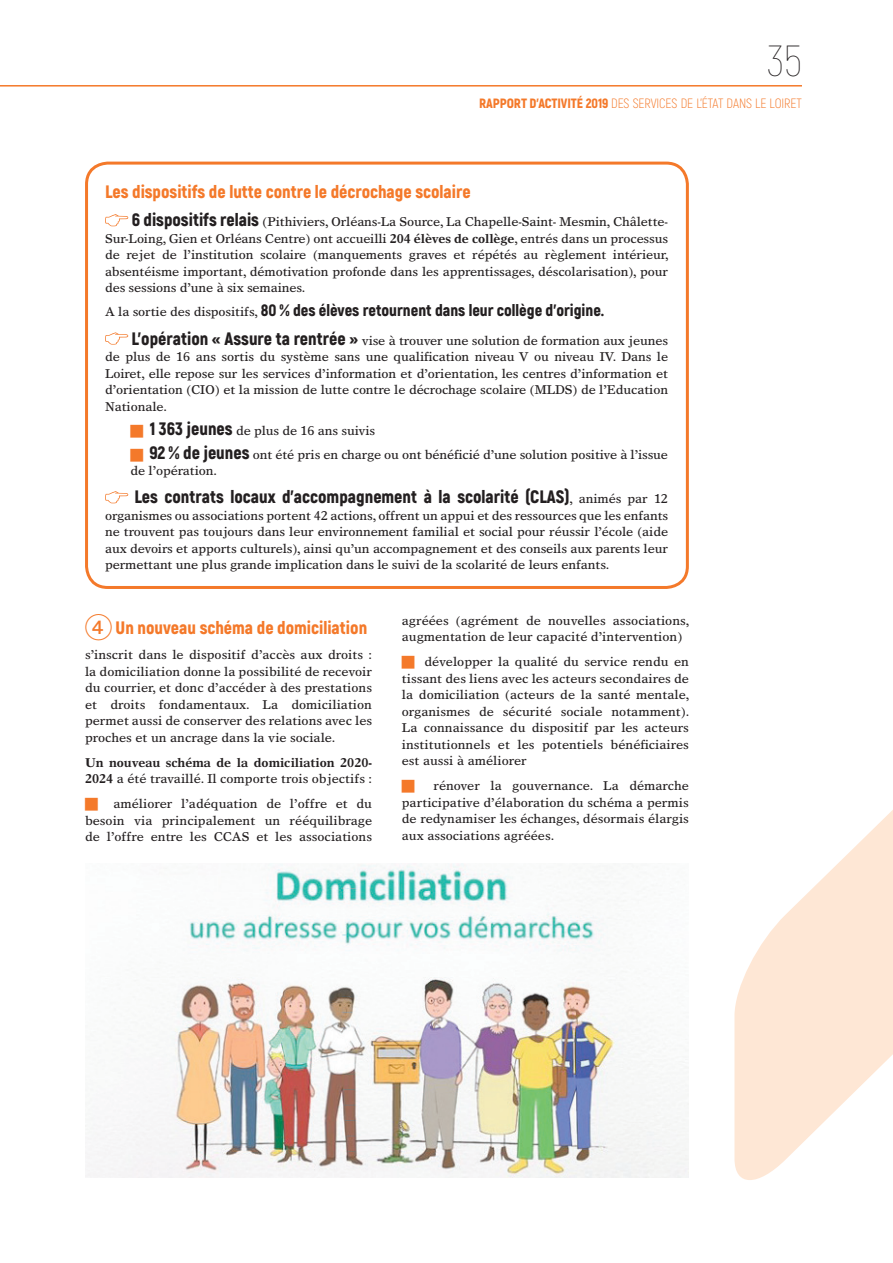
<style>
.page{position:relative;width:893px;height:1263px;background:#fff}
.page>*{position:absolute;margin:0;border:0;box-sizing:border-box;transform-origin:0 0}
.t1{font:100 43.5px "Akrobat";color:#231f20}
.t2{font:900 18px "Akrobat";color:#f4792a}
.t3{font:900 18px "Akrobat";color:#231f20}
.t4{font:900 16.5px "Akrobat";color:#231f20}
.t5{font:300 13.5px "Akrobat";letter-spacing:-.005em;color:#f4792a}
.t6{font:12.75px/16.5px "Times Europa";color:#231f20;text-align:justify}
.t7{font:700 12.75px/16.5px "Times Europa";color:#231f20}
.s1{font-weight:900}
.s2{font-family:"Akrobat";font-weight:900;font-size:18px}
.s3{font-weight:700}
.s4{font-family:"Times Europa";font-weight:400;font-size:12.75px}
.s5{font-family:"Deco Numbers LH Circle";font-weight:400;font-size:27px}
.s6{font-weight:400}
</style>
<div class="page">
<hr style="left:0;top:85px;width:802px;height:2px;background:#f4792a">
<svg style="left:105px;top:214px;width:23px;height:12px"></svg>
<svg style="left:105px;top:332px;width:23px;height:13px"></svg>
<svg style="left:105px;top:491px;width:23px;height:12px"></svg>
<div style="left:85px;top:162px;width:604px;height:427px;border:3px solid #f4792a;border-radius:21px"></div>
<svg style="left:734px;top:810px;width:159px;height:370px;fill:#fee7d5"></svg>
<img style="left:85px;top:863px;width:604px;height:315px">
<h1 class="t1" style="left:767px;top:35px;width:36px">35</h1>
<p class="t5" style="left:479px;top:96px;width:324px"><span class="s1">RAPPORT D’ACTIVITÉ 2019</span> DES SERVICES DE L’ÉTAT DANS LE LOIRET</p>
<h2 class="t2" style="left:105px;top:180px;width:367px">Les dispositifs de lutte contre le décrochage scolaire</h2>
<p class="t6" style="left:105px;top:213px;width:565px;text-indent:27px"><span class="s2">6 dispositifs relais</span> (Pithiviers, Orléans-La Source, La Chapelle-Saint- Mesmin, Châlette-Sur-Loing, Gien et Orléans Centre) ont accueilli <span class="s3">204 élèves de collège</span>, entrés dans un processus de rejet de l’institution scolaire (manquements graves et répétés au règlement intérieur, absentéisme important, démotivation profonde dans les apprentissages, déscolarisation), pour des sessions d’une à six semaines.</p>
<p class="t4" style="left:105px;top:300px;width:501px"><span class="s4">A la sortie des dispositifs,</span> 80 % des élèves retournent dans leur collège d’origine.</p>
<p class="t6" style="left:105px;top:332px;width:565px;text-indent:26px"><span class="s2">L’opération « Assure ta rentrée »</span> vise à trouver une solution de formation aux jeunes de plus de 16 ans sortis du système sans une qualification niveau V ou niveau IV. Dans le Loiret, elle repose sur les services d’information et d’orientation, les centres d’information et d’orientation (CIO) et la mission de lutte contre le décrochage scolaire (MLDS) de l’Education Nationale.</p>
<p class="t6" style="left:149px;top:418px;width:520px;line-height:24px"><span class="s2">1 363 jeunes</span> de plus de 16 ans suivis<br><span class="s2">92 % de jeunes</span> ont été pris en charge ou ont bénéficié d’une solution positive à l’issue</p>
<p class="t6" style="left:131px;top:462px;width:88px">de l’opération.</p>
<h2 class="t3" style="left:134px;top:485px;width:535px">Les contrats locaux d’accompagnement à la scolarité (CLAS)<span class="s4">, animés par 12</span></h2>
<p class="t6" style="left:105px;top:507px;width:565px">organismes ou associations portent 42 actions, offrent un appui et des ressources que les enfants ne trouvent pas toujours dans leur environnement familial et social pour réussir l’école (aide aux devoirs et apports culturels), ainsi qu’un accompagnement et des conseils aux parents leur permettant une plus grande implication dans le suivi de la scolarité de leurs enfants.</p>
<h2 class="t2" style="left:85px;top:616px;width:284px"><span class="s5">4</span> Un nouveau schéma de domiciliation</h2>
<p class="t6" style="left:85px;top:647px;width:289px">s’inscrit dans le dispositif d’accès aux droits : la domiciliation donne la possibilité de recevoir du courrier, et donc d’accéder à des prestations et droits fondamentaux. La domiciliation permet aussi de conserver des relations avec les proches et un ancrage dans la vie sociale.</p>
<p class="t7" style="left:85px;top:754px;width:289px">Un nouveau schéma de la domiciliation 2020-<br>2024 <span class="s6">a été travaillé. Il comporte trois objectifs :</span></p>
<p class="t6" style="left:85px;top:796px;width:289px;text-indent:28px">améliorer l’adéquation de l’offre et du besoin via principalement un rééquilibrage de l’offre entre les CCAS et les associations</p>
<p class="t6" style="left:402px;top:612px;width:289px">agréées (agrément de nouvelles associations, augmentation de leur capacité d’intervention)</p>
<p class="t6" style="left:402px;top:653px;width:289px;text-indent:23px">développer la qualité du service rendu en tissant des liens avec les acteurs secondaires de la domiciliation (acteurs de la santé mentale, organismes de sécurité sociale notamment).<br>La connaissance du dispositif par les acteurs institutionnels et les potentiels bénéficiaires est aussi à améliorer</p>
<p class="t6" style="left:402px;top:777px;width:289px;text-indent:32px">rénover la gouvernance. La démarche participative d’élaboration du schéma a permis de redynamiser les échanges, désormais élargis aux associations agréées.</p>
</div>
